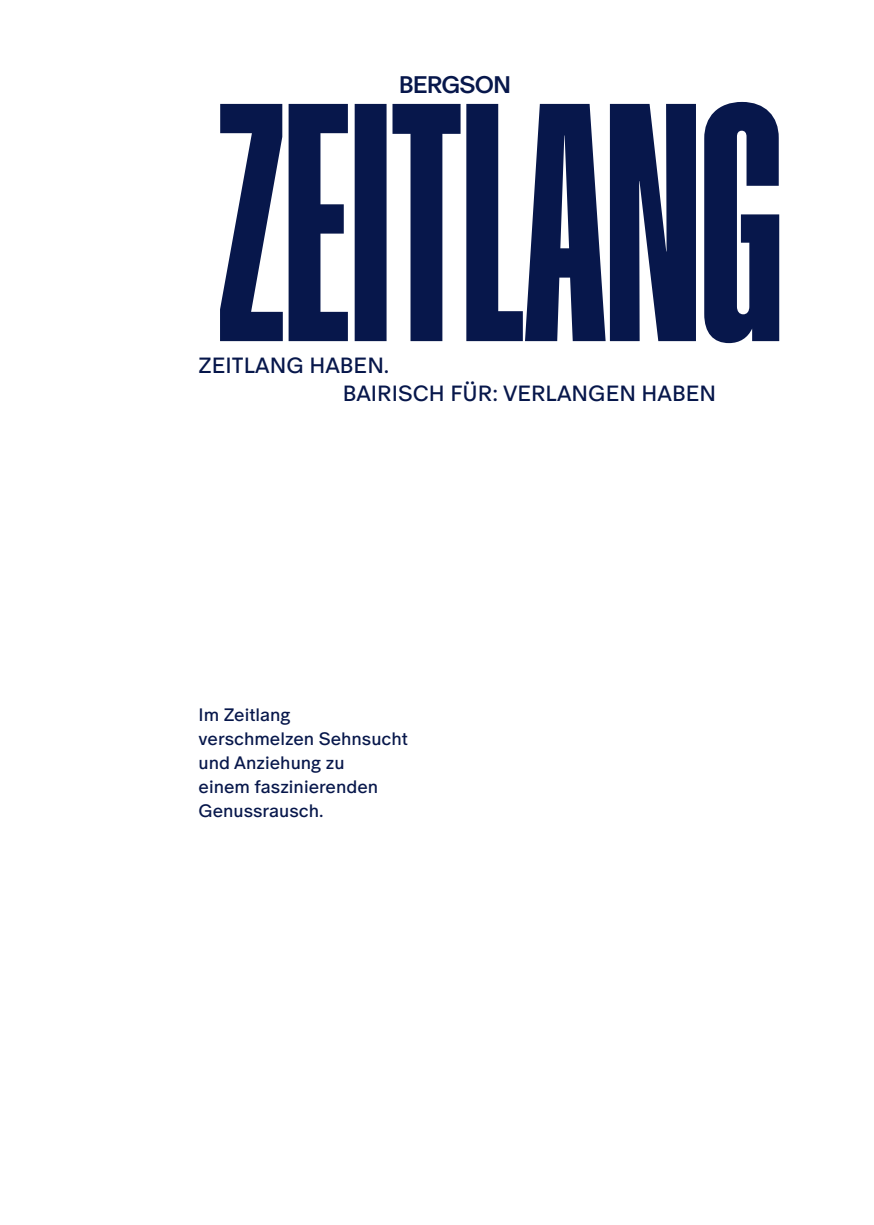
<style>
.page{position:relative;width:874px;height:1225px;background:#fff}
.page>*{position:absolute;margin:0;border:0;box-sizing:border-box;transform-origin:0 0}
.t1{font:500 24px "Bergson Oracle";letter-spacing:-.04em;color:#07174b}
.t2{font:22px "Bergson Oracle";color:#07174b}
.t3{font:18px/24px "Bergson Oracle";color:#07174b}
</style>
<div class="page">
<svg style="left:220px;top:102px;width:558px;height:241px;fill:#07174b"></svg>
<p class="t1" style="left:398px;top:67px;width:114px">BERGSON</p>
<p class="t2" style="left:198px;top:349px;width:192px">ZEITLANG HABEN.</p>
<p class="t2" style="left:342px;top:377px;width:375px">BAIRISCH FÜR: VERLANGEN HABEN</p>
<p class="t3" style="left:198px;top:701px;width:211px">Im Zeitlang verschmelzen Sehnsucht</p>
<p class="t3" style="left:198px;top:749px;width:147px">und Anziehung zu</p>
<p class="t3" style="left:198px;top:773px;width:181px">einem faszinierenden</p>
<p class="t3" style="left:198px;top:797px;width:126px">Genussrausch.</p>
</div>
